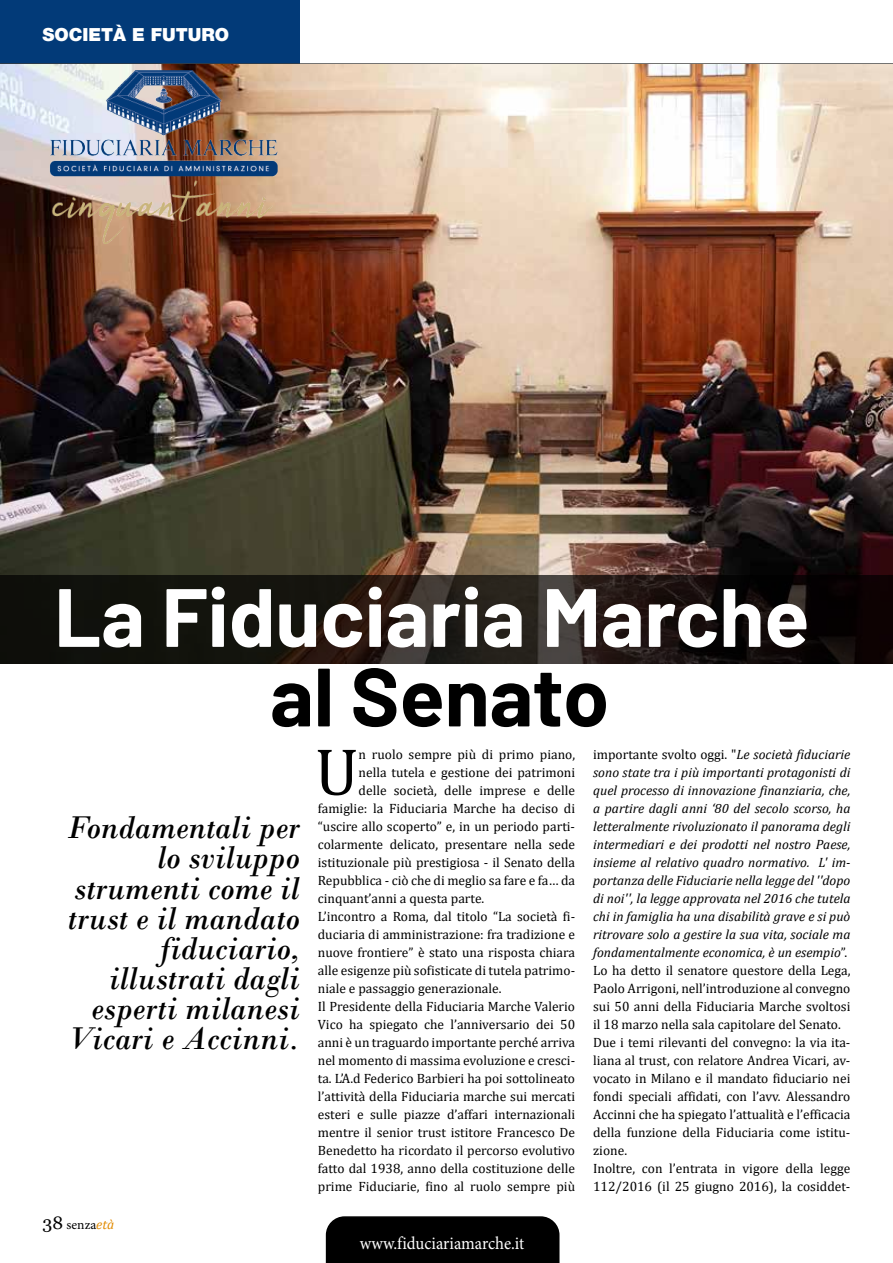
<style>
.page{position:relative;width:893px;height:1263px;background:#fff}
.page>*{position:absolute;margin:0;border:0;box-sizing:border-box;transform-origin:0 0}
.t1{font:700 82.5px "Barlow";color:#fff}
.t2{font:700 82.5px "Barlow";color:#000}
.t3{font:67.5px "Cambria";color:#000}
.t4{font:italic 33px/30px "Bodoni";color:#000;text-align:right}
.t5{font:18px "Minion Pro";color:#fff;scale:.93 1}
.t6{font:900 18px "Helvetica 95";color:#fff}
.t7{font:13.5px/18px "Cambria";color:#000}
.t8{font:13.5px "Minion Pro";color:#000}
.s1{font-family:"Georgia";font-size:18px}
.s2{font-family:"Cambria";font-style:italic;color:#e28b00}
.s3{font-style:italic}
</style>
<div class="page">
<div style="left:0;top:0;width:300px;height:64px;background:#023a78"></div>
<div style="left:326px;top:1216px;width:233px;height:47px;background:#000"></div>
<hr style="left:0;top:63px;width:893px;height:1px;background:#3c3c3b">
<img style="left:0;top:64px;width:893px;height:511px">
<img style="left:49px;top:71px;width:229px;height:173px">
<svg style="left:0;top:575px;width:893px;height:88px;background:#1b1611"></svg>
<h3 class="t6" style="left:43px;top:24px;width:188px">SOCIETÀ E FUTURO</h3>
<h1 class="t1" style="left:54px;top:556px;width:757px">La Fiduciaria Marche</h1>
<h1 class="t2" style="left:270px;top:636px;width:340px">al Senato</h1>
<h3 class="t4" style="left:67px;top:813px;width:234px">Fondamentali per lo sviluppo strumenti come il trust e il mandato fiduciario, illustrati dagli esperti milanesi<br>Vicari e Accinni.</h3>
<p class="t8" style="left:43px;top:1215px;width:73px"><span class="s1">38</span> senza<span class="s2">età</span></p>
<h2 class="t3" style="left:315px;top:732px;width:45px">U</h2>
<p class="t7" style="left:359px;top:745px;width:218px">n ruolo sempre più di primo piano,</p>
<p class="t7" style="left:359px;top:763px;width:218px">nella tutela e gestione dei patrimoni</p>
<p class="t7" style="left:359px;top:781px;width:218px">delle società, delle imprese e delle</p>
<p class="t7" style="left:318px;top:799px;width:259px">famiglie: la Fiduciaria Marche ha deciso di</p>
<p class="t7" style="left:318px;top:817px;width:259px">“uscire allo scoperto” e, in un periodo parti-</p>
<p class="t7" style="left:318px;top:835px;width:259px">colarmente delicato, presentare nella sede</p>
<p class="t7" style="left:318px;top:853px;width:259px">istituzionale più prestigiosa - il Senato della</p>
<p class="t7" style="left:318px;top:871px;width:259px">Repubblica - ciò che di meglio sa fare e fa… da</p>
<p class="t7" style="left:318px;top:889px;width:168px">cinquant’anni a questa parte.</p>
<p class="t7" style="left:318px;top:907px;width:259px">L’incontro a Roma, dal titolo “La società fi-</p>
<p class="t7" style="left:318px;top:925px;width:259px">duciaria di amministrazione: fra tradizione e</p>
<p class="t7" style="left:318px;top:943px;width:259px">nuove frontiere” è stato una risposta chiara</p>
<p class="t7" style="left:318px;top:961px;width:259px">alle esigenze più sofisticate di tutela patrimo-</p>
<p class="t7" style="left:318px;top:979px;width:185px">niale e passaggio generazionale.</p>
<p class="t7" style="left:318px;top:997px;width:259px">Il Presidente della Fiduciaria Marche Valerio</p>
<p class="t7" style="left:318px;top:1015px;width:259px">Vico ha spiegato che l’anniversario dei 50</p>
<p class="t7" style="left:318px;top:1033px;width:259px">anni è un traguardo importante perché arriva</p>
<p class="t7" style="left:318px;top:1051px;width:259px">nel momento di massima evoluzione e cresci-</p>
<p class="t7" style="left:318px;top:1069px;width:259px">ta. L’A.d Federico Barbieri ha poi sottolineato</p>
<p class="t7" style="left:318px;top:1087px;width:259px">l’attività della Fiduciaria marche sui mercati</p>
<p class="t7" style="left:318px;top:1105px;width:259px">esteri e sulle piazze d’affari internazionali</p>
<p class="t7" style="left:318px;top:1123px;width:259px">mentre il senior trust istitore Francesco De</p>
<p class="t7" style="left:318px;top:1141px;width:259px">Benedetto ha ricordato il percorso evolutivo</p>
<p class="t7" style="left:318px;top:1159px;width:259px">fatto dal 1938, anno della costituzione delle</p>
<p class="t7" style="left:318px;top:1177px;width:259px">prime Fiduciarie, fino al ruolo sempre più</p>
<p class="t7" style="left:593px;top:745px;width:259px">importante svolto oggi. "<span class="s3">Le società fiduciarie sono state tra i più importanti protagonisti di quel processo di innovazione finanziaria, che, a partire dagli anni ‘80 del secolo scorso, ha letteralmente rivoluzionato il panorama degli intermediari e dei prodotti nel nostro Paese, insieme al relativo quadro normativo. L' im&shy;portanza delle Fiduciarie nella legge del ''dopo di noi'', la legge approvata nel 2016 che tutela chi in famiglia ha una disabilità grave e si può ritrovare solo a gestire la sua vita, sociale ma fondamentalmente economica, è un esempio</span>”.<br>Lo ha detto il senatore questore della Lega, Paolo Arrigoni, nell’introduzione al convegno sui 50 anni della Fiduciaria Marche svoltosi il 18 marzo nella sala capitolare del Senato.<br>Due i temi rilevanti del convegno: la via ita&shy;liana al trust, con relatore Andrea Vicari, av&shy;vocato in Milano e il mandato fiduciario nei fondi speciali affidati, con l’avv. Alessandro Accinni che ha spiegato l’attualità e l’efficacia della funzione della Fiduciaria come istitu&shy;zione.<br>Inoltre, con l’entrata in vigore della legge 112/2016 (il 25 giugno 2016), la cosiddet-</p>
<h3 class="t5" style="left:360px;top:1231px;width:178px">www.fiduciariamarche.it</h3>
</div>
